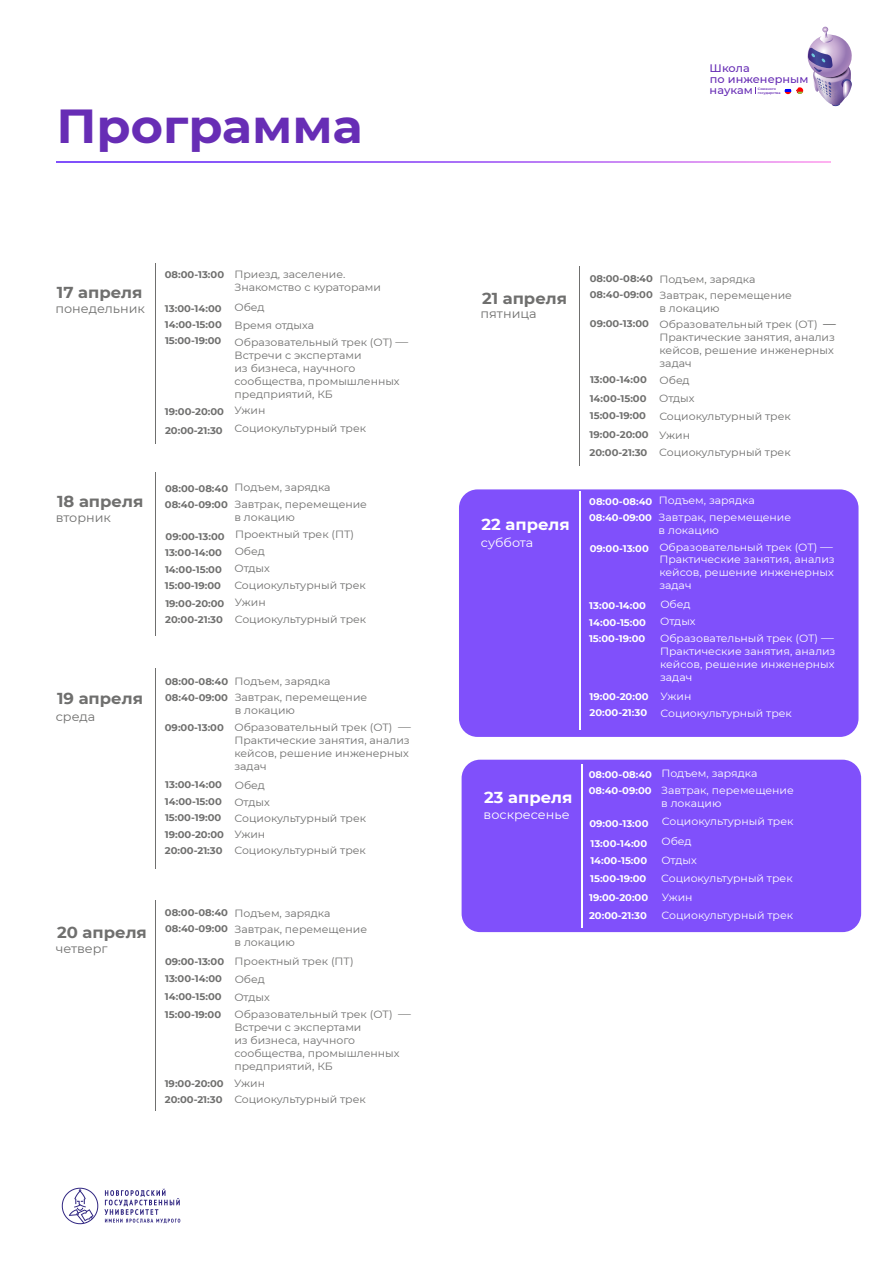
<style>
.page{position:relative;width:893px;height:1263px;background:#fff}
.page>*{position:absolute;margin:0;border:0;box-sizing:border-box;transform-origin:0 0}
.t1{font:700 47.7px "Montserrat";color:#672db5;scale:1.04 1}
.t2{font:700 15.9px "Montserrat";color:#6f6f6e;scale:1.04 1}
.t3{font:700 15.9px "Montserrat";color:#fff;scale:1.04 1}
.t4{font:12.3px "Montserrat";color:#6f6f6e;scale:1.04 1}
.t5{font:12.3px "Montserrat";color:#fff;scale:1.04 1}
.t6{font:500 10.95px/10.9px "Montserrat";color:#672db5;scale:1.04 1}
.t7{font:10.5px/12.9px "Montserrat";color:#6f6f6e;scale:1.04 1}
.t8{font:10.5px/12.9px "Montserrat";color:#fff;scale:1.04 1}
.t9{font:700 9.6px/17.9px "Montserrat";color:#6f6f6e;scale:1.04 1}
.t10{font:700 9.6px/16.4px "Montserrat";color:#fff;scale:1.04 1}
.t11{font:600 3.3px/3.6px "Montserrat";color:#672db5;scale:1.04 1}
.s1{font-weight:400;font-size:10.5px}
.s2{font-size:12.45px}
.s3{font-weight:700;font-size:9.6px}
.s4{font-size:12.45px;color:#3c3c3b}
</style>
<div class="page">
<div style="left:459px;top:489px;width:399px;height:248px;background:#8050fb"></div>
<svg style="left:785px;top:27px;width:67px;height:79px"></svg>
<svg style="left:56px;top:162px;width:774px;height:1px"></svg>
<hr style="left:579px;top:492px;width:1px;height:238px;background:#fff">
<hr style="left:155px;top:263px;width:1px;height:181px;background:#6f6f6e">
<div style="left:462px;top:760px;width:399px;height:172px;background:#8050fb"></div>
<hr style="left:582px;top:765px;width:1px;height:163px;background:#fff">
<hr style="left:155px;top:472px;width:1px;height:163px;background:#6f6f6e">
<hr style="left:155px;top:668px;width:1px;height:200px;background:#6f6f6e">
<hr style="left:155px;top:901px;width:1px;height:210px;background:#6f6f6e">
<hr style="left:579px;top:267px;width:1px;height:199px;background:#6f6f6e">
<svg style="left:104px;top:1189px;width:76px;height:34px"></svg>
<svg style="left:62px;top:1188px;width:36px;height:36px"></svg>
<h1 class="t1" style="left:56px;top:91px;width:296px">Программа</h1>
<h2 class="t2" style="left:57px;top:281px;width:84px">17 апреля</h2>
<p class="t4" style="left:56px;top:300px;width:88px">понедельник</p>
<h2 class="t2" style="left:57px;top:490px;width:84px">18 апреля</h2>
<p class="t4" style="left:56px;top:509px;width:55px">вторник</p>
<p class="t7" style="left:234px;top:268px;width:142px">Приезд, заселение.<br>Знакомство с кураторами</p>
<p class="t9" style="left:165px;top:300px;width:145px;line-height:16.5px">13:00-14:00 <span class="s1">Обед<br></span>14:00-15:00 <span class="s1">Время отдыха</span></p>
<p class="t9" style="left:165px;top:265px;width:58px">08:00-13:00</p>
<p class="t9" style="left:165px;top:331px;width:56px">15:00-19:00</p>
<p class="t7" style="left:235px;top:335px;width:169px">Образовательный трек (ОТ) <span class="s2">—<br></span>Встречи с экспертами<br>из бизнеса, научного сообщества, промышленных предприятий, КБ</p>
<p class="t9" style="left:165px;top:403px;width:98px">19:00-20:00 <span class="s1">Ужин</span></p>
<p class="t7" style="left:165px;top:422px;width:195px"><sub>20:00-21:30</sub> Социокультурный трек</p>
<p class="t7" style="left:165px;top:479px;width:196px;line-height:17px;text-indent:70px">Подъем, зарядка<br><span class="s3">08:40-09:00</span> Завтрак, перемещение</p>
<p class="t7" style="left:234px;top:511px;width:59px">в локацию</p>
<p class="t9" style="left:165px;top:544px;width:102px;line-height:16.4px">13:00-14:00 <span class="s1">Обед<br></span>14:00-15:00 <span class="s1">Отдых</span></p>
<p class="t9" style="left:165px;top:480px;width:62px">08:00-08:40</p>
<p class="t7" style="left:166px;top:528px;width:183px"><sub>09:00-13:00</sub> Проектный трек (ПТ)</p>
<p class="t9" style="left:165px;top:576px;width:56px">15:00-19:00</p>
<p class="t7" style="left:234px;top:579px;width:128px">Социокультурный трек</p>
<p class="t9" style="left:165px;top:594px;width:98px">19:00-20:00 <span class="s1">Ужин</span></p>
<p class="t7" style="left:165px;top:613px;width:195px"><span class="s3">20:00-21:30</span> Социокультурный трек</p>
<h2 class="t2" style="left:57px;top:687px;width:84px">19 апреля</h2>
<p class="t4" style="left:56px;top:708px;width:40px">среда</p>
<p class="t7" style="left:165px;top:673px;width:196px;line-height:16px;text-indent:69px">Подъем, зарядка<br><span class="s3">08:40-09:00</span> Завтрак, перемещение</p>
<p class="t7" style="left:165px;top:701px;width:238px;line-height:17.1px;text-indent:70px">в локацию<br><span class="s3">09:00-13:00</span> Образовательный трек (ОТ) <span class="s2">—</span></p>
<p class="t7" style="left:234px;top:733px;width:170px;text-align:justify">Практические занятия, анализ кейсов, решение инженерных задач</p>
<p class="t9" style="left:165px;top:776px;width:102px;line-height:16.4px">13:00-14:00 <span class="s1">Обед<br></span>14:00-15:00 <span class="s1">Отдых<br></span>15:00-19:00</p>
<p class="t9" style="left:165px;top:672px;width:62px">08:00-08:40</p>
<p class="t7" style="left:235px;top:811px;width:128px">Социокультурный трек</p>
<p class="t9" style="left:165px;top:825px;width:98px">19:00-20:00 <span class="s1">Ужин</span></p>
<p class="t7" style="left:165px;top:843px;width:195px"><span class="s3">20:00-21:30</span> Социокультурный трек</p>
<h2 class="t2" style="left:57px;top:921px;width:88px">20 апреля</h2>
<p class="t4" style="left:56px;top:940px;width:51px">четверг</p>
<p class="t7" style="left:165px;top:905px;width:196px;line-height:16px"><span class="s3">08:00-08:40</span> Подъем, зарядка<br><span class="s3">08:40-09:00</span> Завтрак, перемещение</p>
<p class="t7" style="left:165px;top:932px;width:183px;line-height:19.4px;text-indent:69px">в локацию<br><span class="s3">09:00-13:00</span> Проектный трек (ПТ)</p>
<p class="t9" style="left:165px;top:969px;width:102px">13:00-14:00 <span class="s1">Обед<br></span>14:00-15:00 <span class="s1">Отдых<br></span>15:00-19:00</p>
<p class="t7" style="left:234px;top:1008px;width:171px">Образовательный трек (ОТ) <span class="s2">—<br></span>Встречи с экспертами<br>из бизнеса, научного сообщества, промышленных предприятий, КБ</p>
<p class="t9" style="left:165px;top:1074px;width:98px">19:00-20:00 <span class="s1">Ужин</span></p>
<p class="t7" style="left:165px;top:1092px;width:195px"><span class="s3">20:00-21:30</span> Социокультурный трек</p>
<p class="t6" style="left:710px;top:62px;width:97px">Школа<br>по инженерным</p>
<p class="t11" style="left:758px;top:87px;width:23px">Союзного государства</p>
<p class="t6" style="left:710px;top:84px;width:43px">наукам</p>
<h2 class="t2" style="left:482px;top:286px;width:83px">21 апреля</h2>
<p class="t4" style="left:481px;top:306px;width:55px">пятница</p>
<h2 class="t3" style="left:481px;top:512px;width:86px">22 апреля</h2>
<p class="t5" style="left:481px;top:534px;width:52px">суббота</p>
<p class="t7" style="left:590px;top:271px;width:196px;line-height:16px"><span class="s3">08:00-08:40</span> Подъем, зарядка<br><span class="s3">08:40-09:00</span> Завтрак, перемещение</p>
<p class="t7" style="left:590px;top:299px;width:238px;line-height:16.2px;text-indent:69px">в локацию<br><span class="s3">09:00-13:00</span> Образовательный трек (ОТ) <span class="s4">—</span></p>
<p class="t7" style="left:659px;top:330px;width:170px;text-align:justify">Практические занятия, анализ кейсов, решение инженерных задач</p>
<p class="t9" style="left:590px;top:371px;width:102px">13:00-14:00 <span class="s1">Обед<br></span>14:00-15:00 <span class="s1">Отдых<br></span>15:00-19:00</p>
<p class="t7" style="left:659px;top:409px;width:128px">Социокультурный трек</p>
<p class="t9" style="left:590px;top:425px;width:98px">19:00-20:00 <span class="s1">Ужин</span></p>
<p class="t7" style="left:590px;top:445px;width:195px"><span class="s3">20:00-21:30</span> Социокультурный трек</p>
<p class="t8" style="left:589px;top:491px;width:196px;line-height:17px"><sub>08:00-08:40</sub> Подъем, зарядка<br><span class="s3">08:40-09:00</span> Завтрак, перемещение</p>
<p class="t8" style="left:659px;top:523px;width:59px">в локацию</p>
<p class="t8" style="left:659px;top:540px;width:170px;text-indent:-70px"><sub>09:00-13:00</sub> Образовательный трек (ОТ) <span class="s2">—<br></span>Практические занятия, анализ кейсов, решение инженерных задач</p>
<p class="t10" style="left:589px;top:597px;width:56px">13:00-14:00</p>
<p class="t8" style="left:660px;top:597px;width:31px">Обед</p>
<p class="t10" style="left:589px;top:613px;width:56px">14:00-15:00</p>
<p class="t8" style="left:660px;top:614px;width:35px">Отдых</p>
<p class="t10" style="left:589px;top:629px;width:56px">15:00-19:00</p>
<p class="t8" style="left:660px;top:631px;width:170px">Образовательный трек (ОТ) <span class="s2">—<br></span>Практические занятия, анализ кейсов, решение инженерных задач</p>
<p class="t10" style="left:589px;top:688px;width:100px">19:00-20:00 <span class="s1">Ужин<br></span>20:00-21:30</p>
<p class="t8" style="left:660px;top:706px;width:128px">Социокультурный трек</p>
<h2 class="t3" style="left:484px;top:786px;width:86px">23 апреля</h2>
<p class="t5" style="left:484px;top:806px;width:84px">воскресенье</p>
<p class="t8" style="left:589px;top:764px;width:199px;line-height:17px"><sub>08:00-08:40</sub> Подъем, зарядка<br><span class="s3">08:40-09:00</span> Завтрак, перемещение</p>
<p class="t8" style="left:661px;top:796px;width:59px">в локацию</p>
<p class="t10" style="left:590px;top:834px;width:56px">13:00-14:00</p>
<p class="t8" style="left:661px;top:835px;width:31px">Обед</p>
<p class="t10" style="left:590px;top:852px;width:56px">14:00-15:00</p>
<p class="t8" style="left:661px;top:853px;width:35px">Отдых</p>
<p class="t10" style="left:589px;top:815px;width:58px">09:00-13:00</p>
<p class="t8" style="left:662px;top:815px;width:128px">Социокультурный трек</p>
<p class="t10" style="left:590px;top:870px;width:56px">15:00-19:00</p>
<p class="t8" style="left:661px;top:872px;width:128px">Социокультурный трек</p>
<p class="t10" style="left:589px;top:889px;width:58px">19:00-20:00</p>
<p class="t8" style="left:662px;top:890px;width:31px">Ужин</p>
<p class="t10" style="left:589px;top:907px;width:57px">20:00-21:30</p>
<p class="t8" style="left:662px;top:909px;width:128px">Социокультурный трек</p>
</div>
